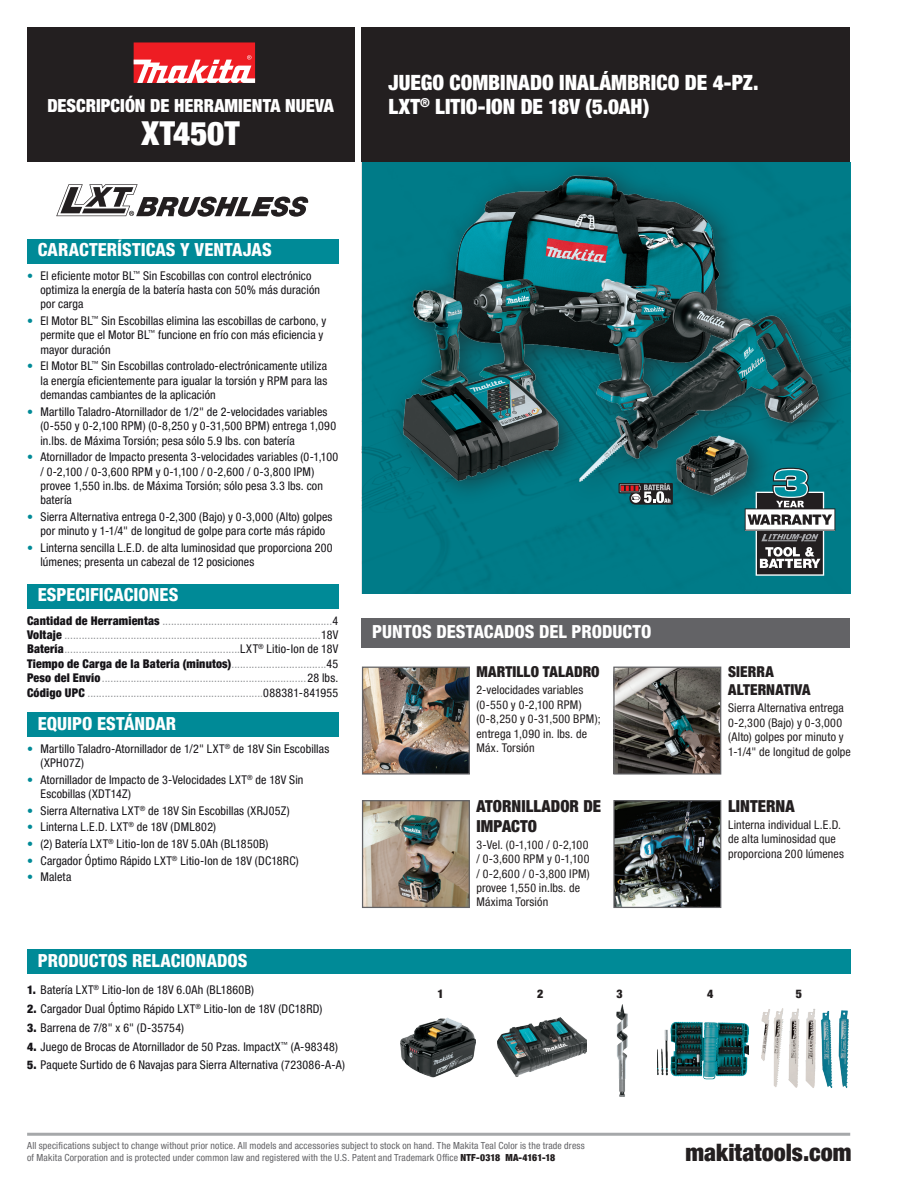
<style>
.page{position:relative;width:918px;height:1188px;background:#fff}
.page>*{position:absolute;margin:0;border:0;box-sizing:border-box;transform-origin:0 0}
.t1{font:900 condensed 33px "Helvetica Neue LTW1 G";color:#fff}
.t2{font:900 condensed 24px "Helvetica Neue LTW1 G";color:#231f20}
._01_-_PRODUCT_DESCRI{font:900 condensed 21px "Helvetica Neue LTW1 G";color:#fff}
._02_-_SECTION_HEADER{font:800 condensed 18px "Helvetica Neue LTW1 G";color:#fff}
.t3{font:900 condensed 18px "Helvetica Neue LTW1 G";color:#fff}
._08_-_HIGHLIGHTS_HEA{font:900 condensed 16.5px/19.8px "Helvetica Neue LTW1 G";letter-spacing:.005em;color:#231f20}
._08_-_HIGHLIGHTS_HEA-2{font:900 condensed 15px/18px "Helvetica Neue LTW1 G";letter-spacing:.01em;color:#231f20}
.t4{font:condensed 12px/14.4px "Helvetica Neue LTW1 G";letter-spacing:.01em;color:#151317}
._04_-_SPECIFICATIONS{font:condensed 12px "Helvetica Neue LTW1 G";letter-spacing:.02em;color:#939598}
._09_-_HIGHLIGHTS_BOD{font:condensed 12px/14.4px "Helvetica Neue LTW1 G";letter-spacing:.01em;color:#231f20}
._04_-_SPECIFICATIONS-2{font:900 condensed 12px "Helvetica Neue LTW1 G";letter-spacing:.015em;color:#151317}
.t5{font:900 condensed 12px "Helvetica Neue LTW1 G";color:#231f20}
.t6{font:condensed 9.75px "Helvetica Neue LTW1 G";letter-spacing:.015em;color:#636366}
.s1{color:#008a97}
.s2{font-weight:900;color:#151317}
.s3{color:#151317}
.s4{font-weight:400;color:#939598}
.s5{font-weight:400}
.s6{font-weight:900}
.s7{font-weight:900;color:#231f20}
</style>
<div class="page">
<div style="left:27px;top:27px;width:327px;height:135px;background:#231f20"></div>
<div style="left:361px;top:27px;width:489px;height:135px;background:#231f20"></div>
<div style="left:362px;top:162px;width:488px;height:432px;background:#007b88"></div>
<div style="left:134px;top:42px;width:121px;height:41px;background:#ee1d23"></div>
<svg style="left:134px;top:55px;width:121px;height:28px"></svg>
<hr style="left:27px;top:1133px;width:823px;height:3px;background:#939598">
<svg style="left:745px;top:521px;width:90px;height:55px"></svg>
<svg style="left:56px;top:184px;width:253px;height:33px"></svg>
<div style="left:386px;top:157px;width:460px;height:364px;background:#231f20;opacity:.62"></div>
<img style="left:403px;top:162px;width:416px;height:357px">
<svg style="left:619px;top:483px;width:54px;height:22px"></svg>
<img style="left:400px;top:1017px;width:76px;height:61px">
<img style="left:497px;top:1017px;width:79px;height:60px">
<img style="left:576px;top:1005px;width:82px;height:91px">
<img style="left:658px;top:1021px;width:90px;height:59px">
<img style="left:762px;top:1008px;width:86px;height:80px">
<img style="left:364px;top:669px;width:104px;height:104px">
<div style="left:362px;top:667px;width:108px;height:108px;border:1px solid #636366"></div>
<img style="left:364px;top:802px;width:104px;height:104px">
<div style="left:362px;top:800px;width:108px;height:108px;border:1px solid #636366"></div>
<img style="left:615px;top:669px;width:104px;height:104px">
<div style="left:613px;top:667px;width:108px;height:108px;border:1px solid #636366"></div>
<img style="left:615px;top:802px;width:104px;height:104px">
<div style="left:613px;top:800px;width:108px;height:108px;border:1px solid #636366"></div>
<div style="left:361px;top:619px;width:489px;height:29px;background:#636366"></div>
<div style="left:27px;top:949px;width:823px;height:25px;background:#008a97"></div>
<div style="left:27px;top:239px;width:311px;height:25px;background:#008a97"></div>
<div style="left:27px;top:584px;width:311px;height:25px;background:#008a97"></div>
<div style="left:27px;top:712px;width:311px;height:25px;background:#008a97"></div>
<p class="t3" style="left:47px;top:95px;width:288px">DESCRIPCIÓN DE HERRAMIENTA NUEVA</p>
<p class="t1" style="left:141px;top:114px;width:100px">XT450T</p>
<p class="_01_-_PRODUCT_DESCRI" style="left:389px;top:70px;width:372px">JUEGO COMBINADO INALÁMBRICO DE 4-PZ.</p>
<p class="_01_-_PRODUCT_DESCRI" style="left:389px;top:94px;width:262px">LXT<sup>®</sup> LITIO-ION DE 18V (5.0AH)</p>
<p class="_02_-_SECTION_HEADER" style="left:38px;top:239px;width:235px">CARACTERÍSTICAS Y VENTAJAS</p>
<p class="t4" style="left:40px;top:268px;width:281px;text-indent:-14px"><span class="s1">•</span> El eficiente motor BL<sup>™</sup> Sin Escobillas con control electrónico optimiza la energía de la batería hasta con 50% más duración por carga</p>
<p class="t4" style="left:40px;top:314px;width:287px;text-indent:-14px"><span class="s1">•</span> El Motor BL<sup>™</sup> Sin Escobillas elimina las escobillas de carbono, y permite que el Motor BL<sup>™</sup> funcione en frío con más eficiencia y mayor duración</p>
<p class="t4" style="left:40px;top:359px;width:288px;text-align:justify;text-indent:-14px"><span class="s1">•</span> El Motor BL<sup>™</sup> Sin Escobillas controlado-electrónicamente utiliza la energía eficientemente para igualar la torsión y RPM para las demandas cambiantes de la aplicación</p>
<p class="t4" style="left:40px;top:404px;width:297px;text-indent:-14px"><span class="s1">•</span> Martillo Taladro-Atornillador de 1/2" de 2-velocidades variables (0-550 y 0-2,100 RPM) (0-8,250 y 0-31,500 BPM) entrega 1,090 in.lbs. de Máxima Torsión; pesa sólo 5.9 lbs. con batería</p>
<p class="t4" style="left:40px;top:450px;width:299px;text-indent:-14px"><span class="s1">•</span> Atornillador de Impacto presenta 3-velocidades variables (0-1,100 / 0-2,100 / 0-3,600 RPM y 0-1,100 / 0-2,600 / 0-3,800 IPM) provee 1,550 in.lbs. de Máxima Torsión; sólo pesa 3.3 lbs. con batería</p>
<p class="t4" style="left:27px;top:510px;width:307px;text-align:center"><span class="s1">•</span> Sierra Alternativa entrega 0-2,300 (Bajo) y 0-3,000 (Alto) golpes por minuto y 1-1/4" de longitud de golpe para corte más rápido</p>
<p class="t4" style="left:40px;top:540px;width:294px;text-indent:-14px"><span class="s1">•</span> Linterna sencilla L.E.D. de alta luminosidad que proporciona 200 lúmenes; presenta un cabezal de 12 posiciones</p>
<p class="_02_-_SECTION_HEADER" style="left:38px;top:584px;width:142px">ESPECIFICACIONES</p>
<p class="_04_-_SPECIFICATIONS" style="left:27px;top:613px;width:313px"><span class="s2">Cantidad de Herramientas</span> ...........................................................<span class="s3">4</span></p>
<p class="_04_-_SPECIFICATIONS" style="left:27px;top:628px;width:313px"><span class="s2">Voltaje</span> .........................................................................................<span class="s3">18V</span></p>
<p class="_04_-_SPECIFICATIONS" style="left:27px;top:642px;width:313px"><span class="s2">Batería</span>.............................................................<span class="s3">LXT</span><sup>®</sup> <span class="s3">Litio-Ion de 18V</span></p>
<p class="_04_-_SPECIFICATIONS-2" style="left:27px;top:656px;width:313px">Tiempo de Carga de la Batería (minutos)<span class="s4">.................................</span><span class="s5">45</span></p>
<p class="_04_-_SPECIFICATIONS" style="left:27px;top:671px;width:313px"><span class="s2">Peso del Envío</span>.......................................................................<span class="s3">28 lbs.</span></p>
<p class="_04_-_SPECIFICATIONS" style="left:27px;top:685px;width:313px"><span class="s2">Código UPC</span> .............................................................<span class="s3">088381-841955</span></p>
<p class="_02_-_SECTION_HEADER" style="left:38px;top:712px;width:140px">EQUIPO ESTÁNDAR</p>
<p class="t4" style="left:40px;top:742px;width:290px;text-indent:-14px"><span class="s1">•</span> Martillo Taladro-Atornillador de 1/2" LXT<sup>®</sup> de 18V Sin Escobillas (XPH07Z)</p>
<p class="t4" style="left:40px;top:773px;width:264px;text-indent:-14px"><span class="s1">•</span> Atornillador de Impacto de 3-Velocidades LXT<sup>®</sup> de 18V Sin<br>Escobillas (XDT14Z)</p>
<p class="t4" style="left:27px;top:803px;width:264px"><span class="s1">•</span> Sierra Alternativa LXT<sup>®</sup> de 18V Sin Escobillas (XRJ05Z)</p>
<p class="t4" style="left:27px;top:820px;width:191px"><span class="s1">•</span> Linterna L.E.D. LXT<sup>®</sup> de 18V (DML802)</p>
<p class="t4" style="left:27px;top:837px;width:243px"><span class="s1">•</span> (2) Batería LXT<sup>®</sup> Litio-Ion de 18V 5.0Ah (BL1850B)</p>
<p class="t4" style="left:27px;top:853px;width:273px"><span class="s1">•</span> Cargador Óptimo Rápido LXT<sup>®</sup> Litio-Ion de 18V (DC18RC)</p>
<p class="t4" style="left:27px;top:870px;width:46px"><span class="s1">•</span> Maleta</p>
<p class="_02_-_SECTION_HEADER" style="left:38px;top:949px;width:211px">PRODUCTOS RELACIONADOS</p>
<p class="t4" style="left:27px;top:983px;width:228px"><span class="s6">1.</span> Batería LXT<sup>®</sup> Litio-Ion de 18V 6.0Ah (BL1860B)</p>
<p class="t4" style="left:27px;top:1002px;width:297px"><span class="s6">2.</span> Cargador Dual Óptimo Rápido LXT<sup>®</sup> Litio-Ion de 18V (DC18RD)</p>
<p class="t4" style="left:27px;top:1021px;width:159px"><span class="s6">3.</span> Barrena de 7/8" x 6" (D-35754)</p>
<p class="t4" style="left:27px;top:1039px;width:312px"><span class="s6">4.</span> Juego de Brocas de Atornillador de 50 Pzas. ImpactX<sup>™</sup> (A-98348)</p>
<p class="t4" style="left:27px;top:1058px;width:320px"><span class="s6">5.</span> Paquete Surtido de 6 Navajas para Sierra Alternativa (723086-A-A)</p>
<h3 class="_02_-_SECTION_HEADER" style="left:372px;top:621px;width:281px">PUNTOS DESTACADOS DEL PRODUCTO</h3>
<p class="_08_-_HIGHLIGHTS_HEA-2" style="left:477px;top:663px;width:125px">MARTILLO TALADRO</p>
<p class="_09_-_HIGHLIGHTS_BOD" style="left:477px;top:683px;width:108px">2-velocidades variables</p>
<p class="_09_-_HIGHLIGHTS_BOD" style="left:477px;top:697px;width:126px">(0-550 y 0-2,100 RPM) (0-8,250 y 0-31,500 BPM); entrega 1,090 in. lbs. de</p>
<p class="_09_-_HIGHLIGHTS_BOD" style="left:477px;top:741px;width:60px">Máx. Torsión</p>
<p class="_08_-_HIGHLIGHTS_HEA" style="left:477px;top:796px;width:126px">ATORNILLADOR DE<br>IMPACTO</p>
<p class="_09_-_HIGHLIGHTS_BOD" style="left:477px;top:837px;width:115px">3-Vel. (0-1,100 / 0-2,100 / 0-3,600 RPM y 0-1,100 / 0-2,600 / 0-3,800 IPM) provee 1,550 in.lbs. de<br>Máxima Torsión</p>
<p class="_08_-_HIGHLIGHTS_HEA-2" style="left:728px;top:663px;width:84px">SIERRA<br>ALTERNATIVA</p>
<p class="_09_-_HIGHLIGHTS_BOD" style="left:728px;top:701px;width:124px">Sierra Alternativa entrega<br>0-2,300 (Bajo) y 0-3,000 (Alto) golpes por minuto y<br>1-1/4" de longitud de golpe</p>
<p class="_08_-_HIGHLIGHTS_HEA" style="left:728px;top:796px;width:68px">LINTERNA</p>
<p class="_09_-_HIGHLIGHTS_BOD" style="left:728px;top:818px;width:117px">Linterna individual L.E.D. de alta luminosidad que proporciona 200 lúmenes</p>
<p class="t5" style="left:438px;top:987px;width:8px">1</p>
<p class="t5" style="left:537px;top:987px;width:8px">2</p>
<p class="t5" style="left:617px;top:987px;width:8px">3</p>
<p class="t5" style="left:707px;top:987px;width:8px">4</p>
<p class="t5" style="left:796px;top:987px;width:8px">5</p>
<p class="t6" style="left:27px;top:1140px;width:559px">All specifications subject to change without prior notice. All models and accessories subject to stock on hand. The Makita Teal Color is the trade dress</p>
<p class="t6" style="left:27px;top:1151px;width:530px">of Makita Corporation and is protected under common law and registered with the U.S. Patent and Trademark Office <span class="s7">NTF-0318 MA-4161-18</span></p>
<p class="t2" style="left:685px;top:1138px;width:167px">makitatools.com</p>
</div>
